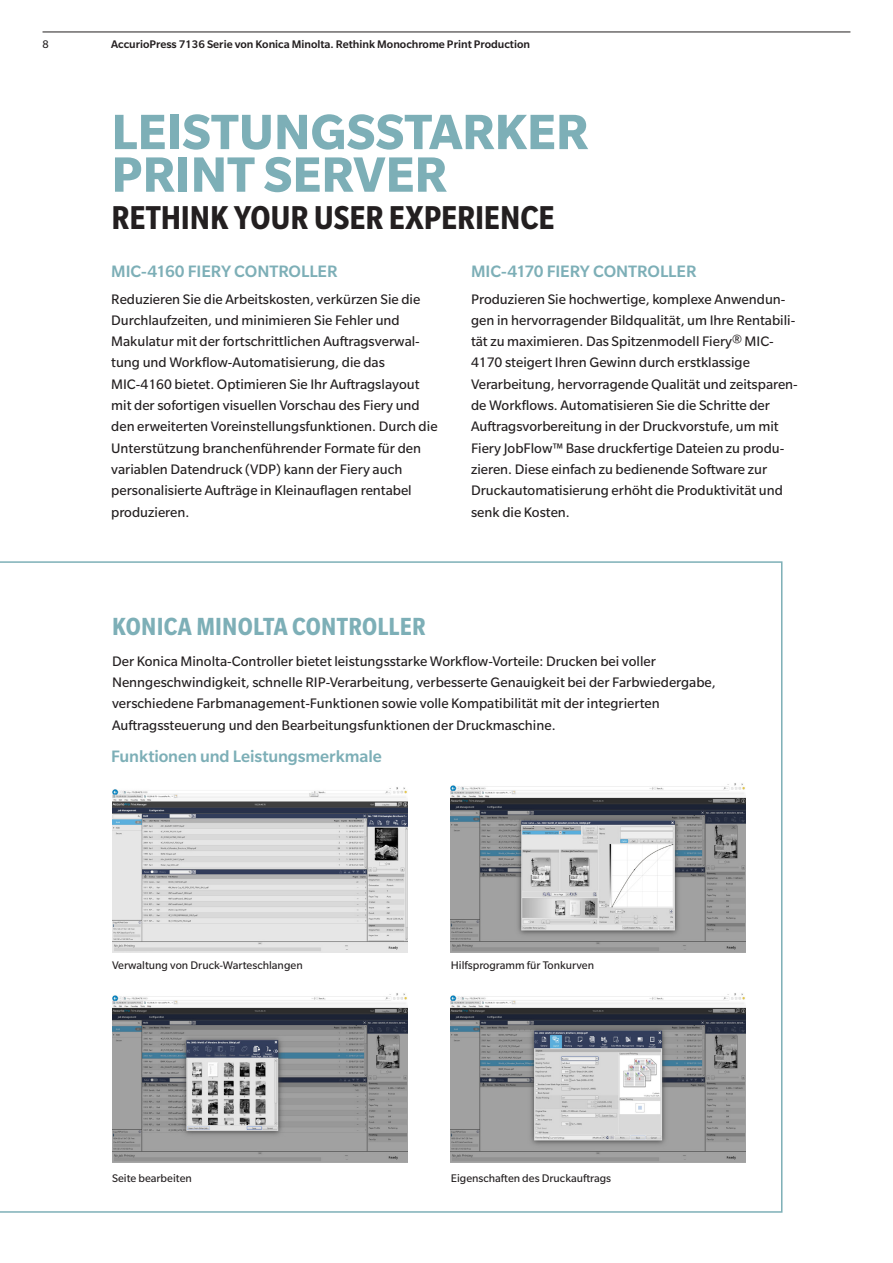
<style>
.page{position:relative;width:893px;height:1263px;background:#fff}
.page>*{position:absolute;margin:0;border:0;box-sizing:border-box;transform-origin:0 0}
.t1{font:700 54px/42.6px "Slate Pro";color:#7dafb7}
.t2{font:700 condensed 36px "Slate Pro";letter-spacing:-.005em;color:#231f20}
.t3{font:700 condensed 27px "Slate Pro";letter-spacing:.01em;color:#7dafb7}
.t4{font:500 18px "Slate Pro";letter-spacing:-.005em;color:#7dafb7}
.t5{font:15px/21.3px "Slate Pro";color:#231f20}
.t6{font:12px "Slate Pro";color:#231f20}
.t7{font:500 12px "Slate Pro";color:#231f20}
</style>
<div class="page">
<svg style="left:0;top:561px;width:782px;height:652px"></svg>
<img style="left:112px;top:786px;width:295px;height:166px">
<img style="left:112px;top:992px;width:295px;height:170px">
<img style="left:451px;top:992px;width:295px;height:170px">
<img style="left:451px;top:783px;width:295px;height:170px">
<hr style="left:43px;top:32px;width:807px;height:1px;background:#231f20">
<p class="t6" style="left:43px;top:38px;width:8px">8</p>
<p class="t7" style="left:111px;top:38px;width:420px">AccurioPress 7136 Serie von Konica Minolta. Rethink Monochrome Print Production</p>
<h1 class="t1" style="left:111px;top:110px;width:478px">LEISTUNGSSTARKER<br>PRINT SERVER</h1>
<h2 class="t2" style="left:111px;top:198px;width:444px">RETHINK YOUR USER EXPERIENCE</h2>
<p class="t4" style="left:111px;top:261px;width:228px">MIC-4160 FIERY CONTROLLER</p>
<p class="t5" style="left:111px;top:288px;width:328px">Reduzieren Sie die Arbeitskosten, verkürzen Sie die Durchlaufzeiten, und minimieren Sie Fehler und Makulatur mit der fortschrittlichen Auftragsverwal&shy;tung und Workflow-Automatisierung, die das MIC-4160 bietet. Optimieren Sie Ihr Auftragslayout mit der sofortigen visuellen Vorschau des Fiery und den erweiterten Voreinstellungsfunktionen. Durch die Unterstützung branchenführender Formate für den variablen Datendruck (VDP) kann der Fiery auch personalisierte Aufträge in Kleinauflagen rentabel produzieren.</p>
<p class="t4" style="left:471px;top:261px;width:227px">MIC-4170 FIERY CONTROLLER</p>
<p class="t5" style="left:471px;top:288px;width:328px">Produzieren Sie hochwertige, komplexe Anwendun&shy;gen in hervorragender Bildqualität, um Ihre Rentabili&shy;tät zu maximieren. Das Spitzenmodell Fiery® MIC-4170 steigert Ihren Gewinn durch erstklassige Verarbeitung, hervorragende Qualität und zeitsparen&shy;de Workflows. Automatisieren Sie die Schritte der Auftragsvorbereitung in der Druckvorstufe, um mit Fiery JobFlow™ Base druckfertige Dateien zu produ&shy;zieren. Diese einfach zu bedienende Software zur Druckautomatisierung erhöht die Produktivität und senk die Kosten.</p>
<h3 class="t3" style="left:112px;top:612px;width:315px">KONICA MINOLTA CONTROLLER</h3>
<p class="t5" style="left:112px;top:650px;width:605px">Der Konica Minolta-Controller bietet leistungsstarke Workflow-Vorteile: Drucken bei voller Nenngeschwindigkeit, schnelle RIP-Verarbeitung, verbesserte Genauigkeit bei der Farbwiedergabe, verschiedene Farbmanagement-Funktionen sowie volle Kompatibilität mit der integrierten Auftragssteuerung und den Bearbeitungsfunktionen der Druckmaschine.</p>
<p class="t4" style="left:111px;top:746px;width:272px">Funktionen und Leistungsmerkmale</p>
<p class="t6" style="left:112px;top:959px;width:192px">Verwaltung von Druck-Warteschlangen</p>
<p class="t6" style="left:451px;top:959px;width:145px">Hilfsprogramm für Tonkurven</p>
<p class="t6" style="left:112px;top:1172px;width:81px">Seite bearbeiten</p>
<p class="t6" style="left:451px;top:1172px;width:162px">Eigenschaften des Druckauftrags</p>
</div>
